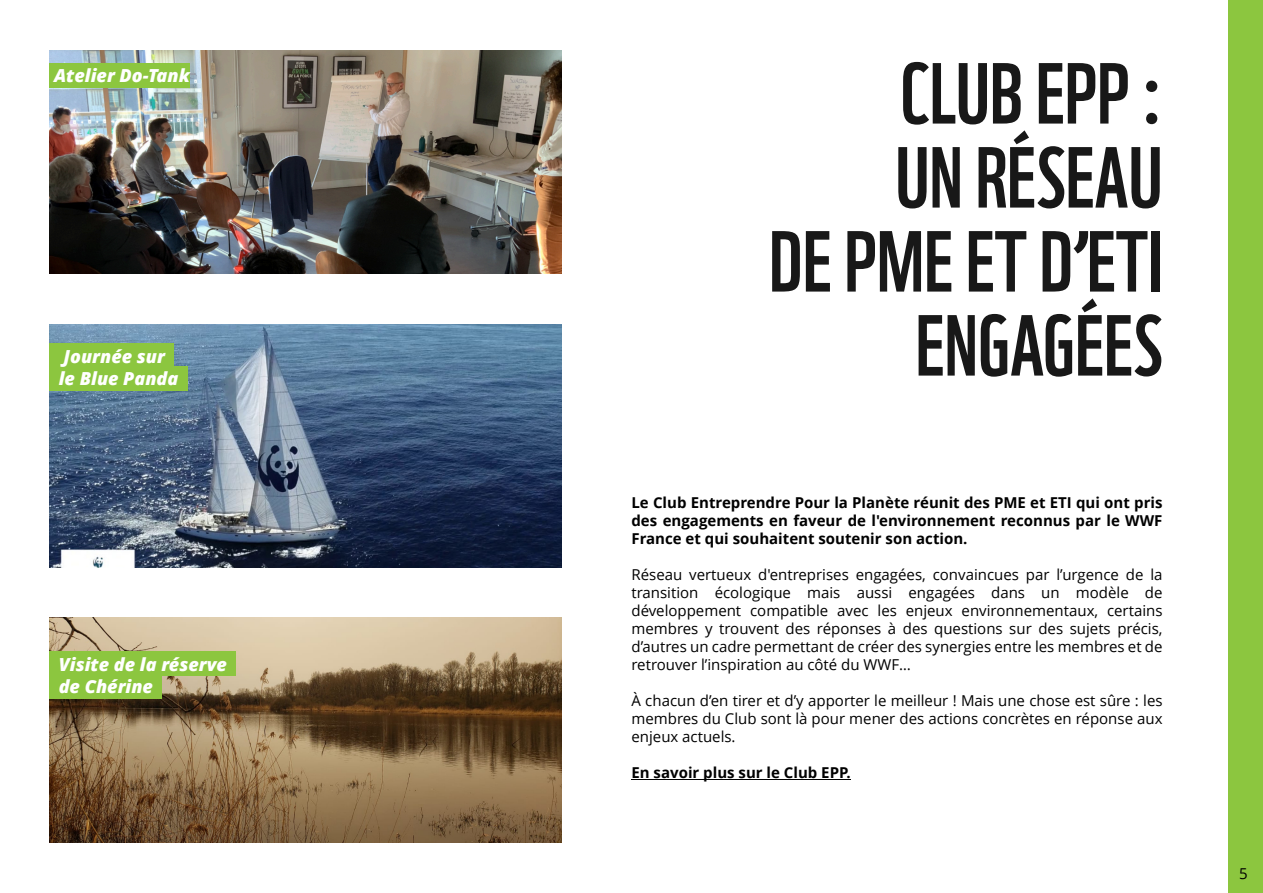
<style>
.page{position:relative;width:1263px;height:893px;background:#fff}
.page>*{position:absolute;margin:0;border:0;box-sizing:border-box;transform-origin:0 0}
.t1{font:84px/84px "WWF";color:#181818;text-align:right}
.t2{font:italic 800 18px/22.5px "Open Sans";color:#fff}
.t3{font:15px/18px "Open Sans";color:#000;text-align:justify}
.t4{font:700 15px/18px "Open Sans";color:#000;text-align:justify}
</style>
<div class="page">
<hr style="left:631px;top:779px;width:220px;height:1px;background:#000">
<div style="left:1229px;top:0;width:34px;height:893px;background:#8cc63f"></div>
<img style="left:49px;top:617px;width:512px;height:226px">
<img style="left:49px;top:50px;width:512px;height:223px">
<div style="left:49px;top:63px;width:141px;height:25px;background:#8cc63f"></div>
<div style="left:49px;top:652px;width:187px;height:24px;background:#8cc63f"></div>
<div style="left:49px;top:674px;width:113px;height:25px;background:#8cc63f"></div>
<img style="left:49px;top:325px;width:512px;height:242px">
<div style="left:49px;top:344px;width:125px;height:24px;background:#8cc63f"></div>
<div style="left:49px;top:366px;width:139px;height:25px;background:#8cc63f"></div>
<p class="t2" style="left:54px;top:66px;width:137px">Atelier Do-Tank</p>
<p class="t2" style="left:59px;top:347px;width:121px">Journée sur le Blue Panda</p>
<p class="t2" style="left:59px;top:655px;width:170px">Visite de la réserve de Chérine</p>
<h1 class="t1" style="left:769px;top:63px;width:395px">CLUB EPP :<br>UN RÉSEAU<br>DE PME ET D’ETI<br>ENGAGÉES</h1>
<p class="t4" style="left:631px;top:495px;width:532px">Le Club Entreprendre Pour la Planète réunit des PME et ETI qui ont pris des engagements en faveur de l'environnement reconnus par le WWF France et qui souhaitent soutenir son action.</p>
<p class="t3" style="left:631px;top:567px;width:533px">Réseau vertueux d'entreprises engagées, convaincues par l’urgence de la transition écologique mais aussi engagées dans un modèle de développement compatible avec les enjeux environnementaux, certains membres y trouvent des réponses à des questions sur des sujets précis, d’autres un cadre permettant de créer des synergies entre les membres et de retrouver l’inspiration au côté du WWF…</p>
<p class="t3" style="left:631px;top:693px;width:533px">À chacun d’en tirer et d’y apporter le meilleur ! Mais une chose est sûre : les membres du Club sont là pour mener des actions concrètes en réponse aux enjeux actuels.</p>
<p class="t4" style="left:631px;top:765px;width:221px">En savoir plus sur le Club EPP.</p>
<p class="t3" style="left:1239px;top:866px;width:10px">5</p>
</div>
